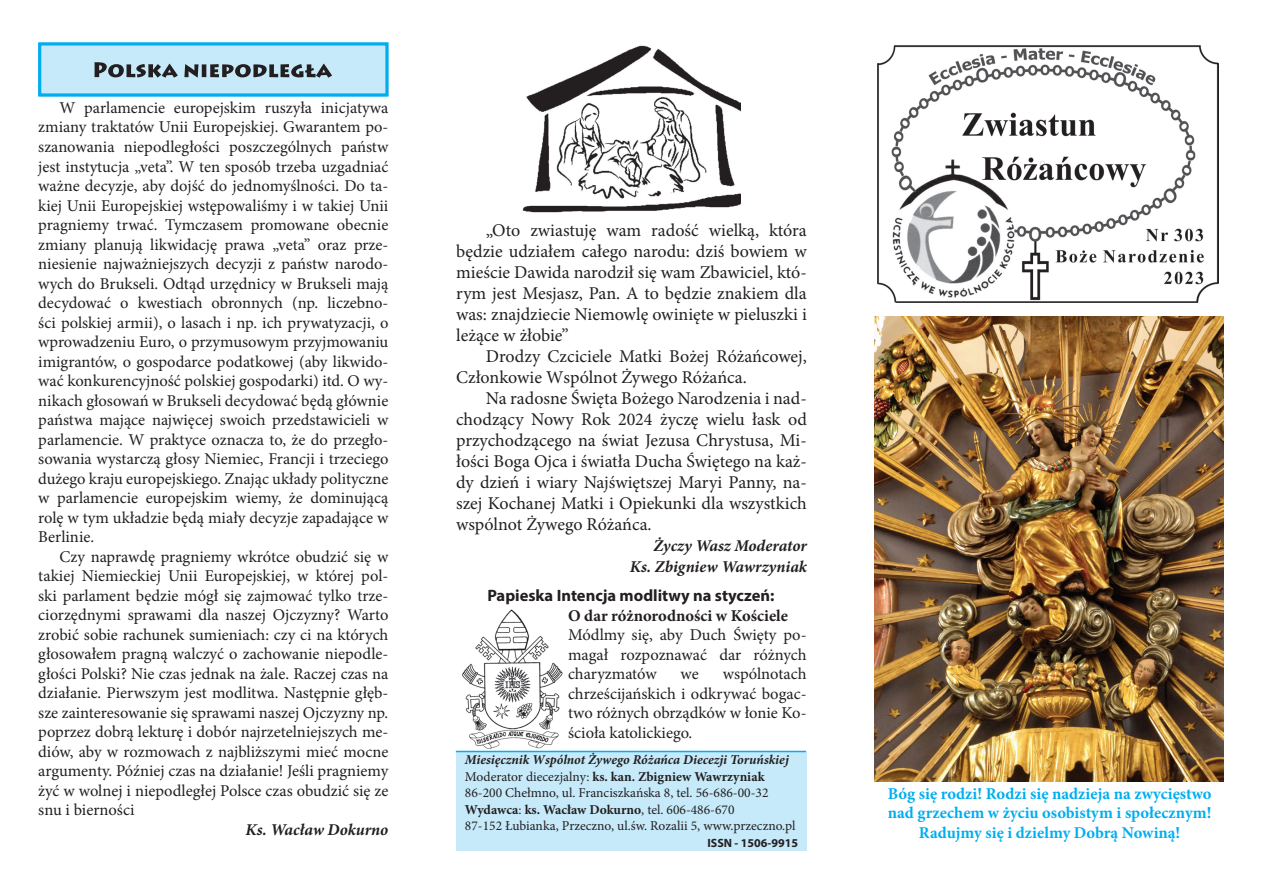
<style>
.page{position:relative;width:1263px;height:893px;background:#fff}
.page>*{position:absolute;margin:0;border:0;box-sizing:border-box;transform-origin:0 0}
.t1{font:18px/21px "Minion Pro";color:#231f20;text-align:justify}
.t2{font:16.5px/19.5px "Minion Pro";color:#231f20;text-align:justify}
.t3{font:700 16.5px/19.5px "Minion Pro";color:#00aeef;text-align:center}
.t4{font:italic 700 16.5px/21px "Minion Pro";color:#231f20;text-align:right}
.t5{font:700 16.5px "Myriad Pro";color:#231f20}
.t6{font:700 16.5px "Minion Pro";color:#231f20}
.t7{font:13.5px/16.5px "Minion Pro";color:#231f20}
.t8{font:700 12px "Myriad Pro";color:#231f20}
.s1{font-weight:700;font-style:italic}
.s2{font-weight:700}
</style>
<div class="page">
<div style="left:456px;top:750px;width:350px;height:100px;background:#c6eafa"></div>
<hr style="left:456px;top:751px;width:350px;height:1px;background:#00aeef">
<img style="left:874px;top:317px;width:349px;height:465px">
<div style="left:38px;top:43px;width:350px;height:53px;background:#c6eafa;border:3px solid #00aeef"></div>
<img style="left:462px;top:609px;width:101px;height:139px">
<img style="left:878px;top:46px;width:341px;height:257px">
<svg style="left:95px;top:62px;width:237px;height:16px"></svg>
<img style="left:522px;top:45px;width:218px;height:168px">
<p class="t2" style="left:38px;top:98px;width:352px;text-indent:21px">W parlamencie europejskim ruszyła inicjatywa zmiany traktatów Unii Europejskiej. Gwarantem po&shy;szanowania niepodległości poszczególnych państw jest instytucja „veta”. W ten sposób trzeba uzgadniać ważne decyzje, aby dojść do jednomyślności. Do ta&shy;kiej Unii Europejskiej wstępowaliśmy i w takiej Unii pragniemy trwać. Tymczasem promowane obecnie zmiany planują likwidację prawa „veta” oraz prze&shy;niesienie najważniejszych decyzji z państw narodo&shy;wych do Brukseli. Odtąd urzędnicy w Brukseli mają decydować o kwestiach obronnych (np. liczebno&shy;ści polskiej armii), o lasach i np. ich prywatyzacji, o wprowadzeniu Euro, o przymusowym przyjmowaniu imigrantów, o gospodarce podatkowej (aby likwido&shy;wać konkurencyjność polskiej gospodarki) itd. O wy&shy;nikach głosowań w Brukseli decydować będą głównie państwa mające najwięcej swoich przedstawicieli w parlamencie. W praktyce oznacza to, że do przegło&shy;sowania wystarczą głosy Niemiec, Francji i trzeciego dużego kraju europejskiego. Znając układy polityczne w parlamencie europejskim wiemy, że dominującą rolę w tym układzie będą miały decyzje zapadające w Berlinie.</p>
<p class="t2" style="left:38px;top:547px;width:352px;text-indent:21px">Czy naprawdę pragniemy wkrótce obudzić się w takiej Niemieckiej Unii Europejskiej, w której pol&shy;ski parlament będzie mógł się zajmować tylko trze&shy;ciorzędnymi sprawami dla naszej Ojczyzny? Warto zrobić sobie rachunek sumieniach: czy ci na których głosowałem pragną walczyć o zachowanie niepodle&shy;głości Polski? Nie czas jednak na żale. Raczej czas na działanie. Pierwszym jest modlitwa. Następnie głęb&shy;sze zainteresowanie się sprawami naszej Ojczyzny np. poprzez dobrą lekturę i dobór najrzetelniejszych me&shy;diów, aby w rozmowach z najbliższymi mieć mocne argumenty. Później czas na działanie! Jeśli pragniemy żyć w wolnej i niepodległej Polsce czas obudzić się ze snu i bierności</p>
<p class="t4" style="left:246px;top:819px;width:144px">Ks. Wacław Dokurno</p>
<p class="t1" style="left:456px;top:220px;width:352px;text-indent:30px">„Oto zwiastuję wam radość wielką, która będzie udziałem całego narodu: dziś bowiem w mieście Dawida narodził się wam Zbawiciel, któ&shy;rym jest Mesjasz, Pan. A to będzie znakiem dla was: znajdziecie Niemowlę owinięte w pieluszki i leżące w żłobie”</p>
<p class="t1" style="left:456px;top:346px;width:352px;text-indent:30px">Drodzy Czciciele Matki Bożej Różańcowej,<br>Członkowie Wspólnot Żywego Różańca.</p>
<p class="t1" style="left:456px;top:388px;width:352px;text-indent:30px">Na radosne Święta Bożego Narodzenia i nad&shy;chodzący Nowy Rok 2024 życzę wielu łask od przychodzącego na świat Jezusa Chrystusa, Mi&shy;łości Boga Ojca i światła Ducha Świętego na każ&shy;dy dzień i wiary Najświętszej Maryi Panny, na&shy;szej Kochanej Matki i Opiekunki dla wszystkich wspólnot Żywego Różańca.</p>
<p class="t4" style="left:630px;top:535px;width:178px">Życzy Wasz Moderator<br>Ks. Zbigniew Wawrzyniak</p>
<p class="t5" style="left:487px;top:585px;width:289px">Papieska Intencja modlitwy na styczeń:</p>
<p class="t6" style="left:568px;top:604px;width:222px">O dar różnorodności w Kościele</p>
<p class="t2" style="left:568px;top:625px;width:240px">Módlmy się, aby Duch Święty po&shy;magał rozpoznawać dar różnych charyzmatów</p>
<p class="t2" style="left:568px;top:664px;width:240px;text-indent:155px">wspólnotach chrześcijańskich i odkrywać bogac&shy;two różnych obrządków w łonie Ko&shy;ścioła katolickiego.</p>
<p class="t2" style="left:681px;top:664px;width:20px">we</p>
<p class="t7" style="left:465px;top:752px;width:332px"><span class="s1">Miesięcznik Wspólnot Żywego Różańca Diecezji Toruńskiej </span>Moderator diecezjalny: <span class="s2">ks. kan. Zbigniew Wawrzyniak </span>86-200 Chełmno, ul. Franciszkańska 8, tel. 56-686-00-32<br><span class="s2">Wydawca</span>: <span class="s2">ks. Wacław Dokurno</span>, tel. 606-486-670<br>87-152 Łubianka, Przeczno, ul.św. Rozalii 5, www.przeczno.pl</p>
<p class="t8" style="left:707px;top:835px;width:92px">ISSN - 1506-9915</p>
<p class="t3" style="left:888px;top:783px;width:325px">Bóg się rodzi! Rodzi się nadzieja na zwycięstwo nad grzechem w życiu osobistym i społecznym!<br>Radujmy się i dzielmy Dobrą Nowiną!</p>
</div>
